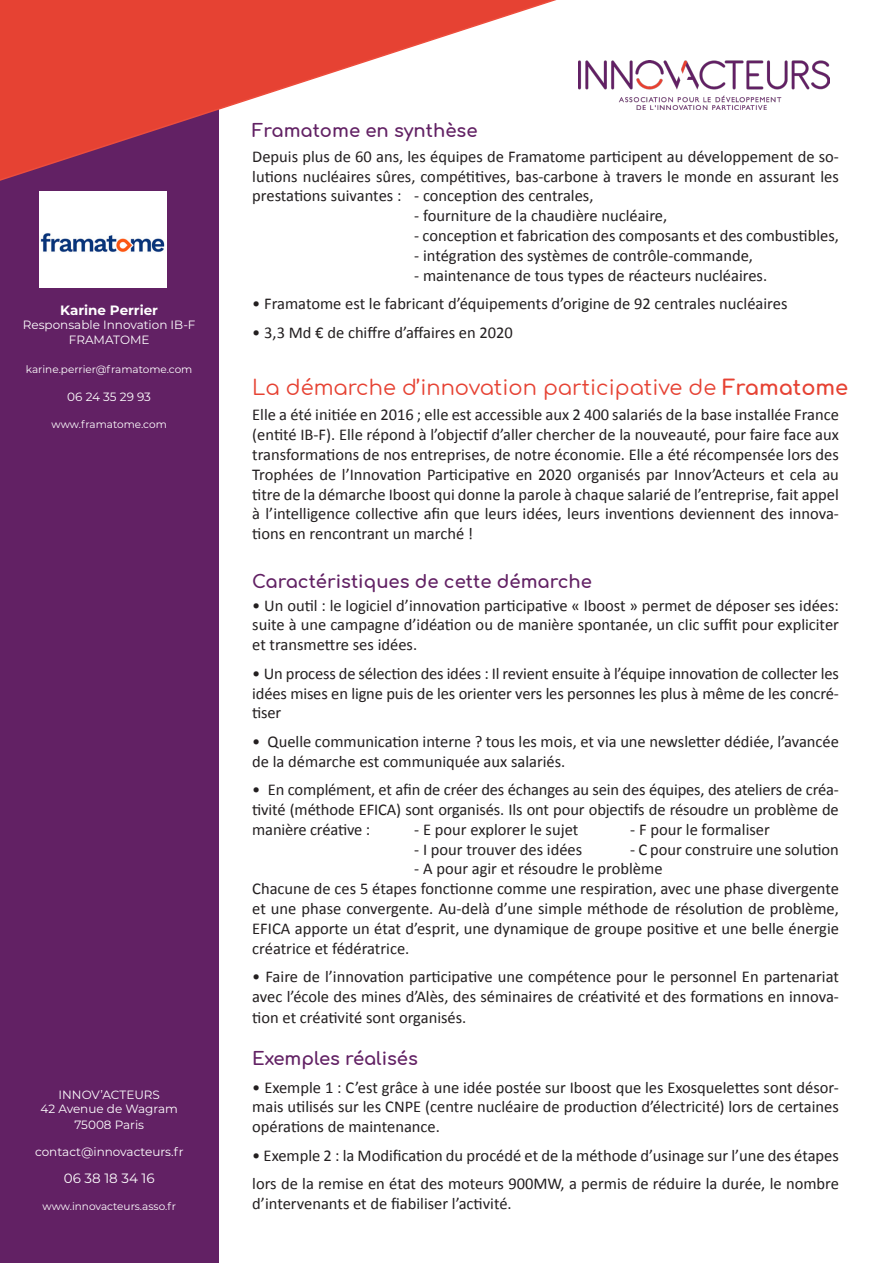
<style>
.page{position:relative;width:893px;height:1263px;background:#fff}
.page>*{position:absolute;margin:0;border:0;box-sizing:border-box;transform-origin:0 0}
.t1{font:21px "Comfortaa";color:#e64233}
.t2{font:700 18px "Comfortaa";color:#622164}
.t3{font:16.5px/19.8px "Calibri";color:#231f20;text-align:justify}
.t4{font:700 13.5px "Montserrat";color:#fff}
.t5{font:13.5px "Montserrat";color:#fff}
.t6{font:12px "Montserrat";color:#fff}
.t7{font:10.5px "Montserrat";color:#fff}
.s1{font-weight:700}
</style>
<div class="page">
<div style="left:0;top:102px;width:218px;height:1161px;background:#622164"></div>
<svg style="left:0;top:0;width:588px;height:186px"></svg>
<img style="left:578px;top:61px;width:251px;height:48px">
<img style="left:39px;top:191px;width:128px;height:96px">
<p class="t4" style="left:60px;top:300px;width:99px">Karine Perrier</p>
<p class="t6" style="left:23px;top:317px;width:174px">Responsable Innovation IB-F</p>
<p class="t6" style="left:69px;top:331px;width:82px">FRAMATOME</p>
<p class="t7" style="left:26px;top:362px;width:168px">karine.perrier@framatome.com</p>
<p class="t6" style="left:67px;top:389px;width:85px">06 24 35 29 93</p>
<p class="t7" style="left:52px;top:417px;width:117px">www.framatome.com</p>
<p class="t6" style="left:59px;top:1086px;width:103px">INNOV’ACTEURS</p>
<p class="t6" style="left:41px;top:1101px;width:139px">42 Avenue de Wagram</p>
<p class="t6" style="left:74px;top:1117px;width:71px">75008 Paris</p>
<p class="t6" style="left:35px;top:1144px;width:150px">contact@innovacteurs.fr</p>
<p class="t5" style="left:64px;top:1169px;width:92px">06 38 18 34 16</p>
<p class="t7" style="left:43px;top:1199px;width:135px">www.innovacteurs.asso.fr</p>
<p class="t2" style="left:252px;top:114px;width:227px">Framatome en synthèse</p>
<p class="t3" style="left:252px;top:146px;width:588px">Depuis plus de 60 ans, les équipes de Framatome participent au développement de so&shy;lutions nucléaires sûres, compétitives, bas-carbone à travers le monde en assurant les prestations suivantes : - conception des centrales,</p>
<p class="t3" style="left:414px;top:206px;width:254px">- fourniture de la chaudière nucléaire,</p>
<p class="t3" style="left:414px;top:226px;width:426px">- conception et fabrication des composants et des combustibles,</p>
<p class="t3" style="left:414px;top:245px;width:340px">- intégration des systèmes de contrôle-commande,</p>
<p class="t3" style="left:414px;top:265px;width:354px">- maintenance de tous types de réacteurs nucléaires.</p>
<p class="t3" style="left:252px;top:294px;width:537px">• Framatome est le fabricant d’équipements d’origine de 92 centrales nucléaires</p>
<p class="t3" style="left:252px;top:322px;width:262px">• 3,3 Md € de chiffre d’affaires en 2020</p>
<p class="t1" style="left:252px;top:368px;width:597px">La démarche d’innovation participative de <span class="s1">Framatome</span></p>
<p class="t3" style="left:252px;top:405px;width:588px">Elle a été initiée en 2016 ; elle est accessible aux 2 400 salariés de la base installée France (entité IB-F). Elle répond à l’objectif d’aller chercher de la nouveauté, pour faire face aux transformations de nos entreprises, de notre économie. Elle a été récompensée lors des Trophées de l’Innovation Participative en 2020 organisés par Innov’Acteurs et cela au titre de la démarche Iboost qui donne la parole à chaque salarié de l’entreprise, fait appel à l’intelligence collective afin que leurs idées, leurs inventions deviennent des innova&shy;tions en rencontrant un marché !</p>
<p class="t2" style="left:252px;top:565px;width:341px">Caractéristiques de cette démarche</p>
<p class="t3" style="left:252px;top:595px;width:588px">• Un outil : le logiciel d’innovation participative « Iboost » permet de déposer ses idées: suite à une campagne d’idéation ou de manière spontanée, un clic suffit pour expliciter et transmettre ses idées.</p>
<p class="t3" style="left:252px;top:663px;width:588px">• Un process de sélection des idées : Il revient ensuite à l’équipe innovation de collecter les idées mises en ligne puis de les orienter vers les personnes les plus à même de les concré&shy;tiser</p>
<p class="t3" style="left:252px;top:731px;width:588px">• Quelle communication interne ? tous les mois, et via une newsletter dédiée, l’avancée de la démarche est communiquée aux salariés.</p>
<p class="t3" style="left:252px;top:780px;width:588px">• En complément, et afin de créer des échanges au sein des équipes, des ateliers de créa&shy;tivité (méthode EFICA) sont organisés. Ils ont pour objectifs de résoudre un problème de manière créative :</p>
<p class="t3" style="left:414px;top:819px;width:166px">- E pour explorer le sujet</p>
<p class="t3" style="left:630px;top:819px;width:141px">- F pour le formaliser</p>
<p class="t3" style="left:414px;top:839px;width:169px">- I pour trouver des idées</p>
<p class="t3" style="left:630px;top:839px;width:210px">- C pour construire une solution</p>
<p class="t3" style="left:414px;top:859px;width:250px">- A pour agir et résoudre le problème</p>
<p class="t3" style="left:252px;top:879px;width:588px">Chacune de ces 5 étapes fonctionne comme une respiration, avec une phase divergente et une phase convergente. Au-delà d’une simple méthode de résolution de problème, EFICA apporte un état d’esprit, une dynamique de groupe positive et une belle énergie créatrice et fédératrice.</p>
<p class="t3" style="left:252px;top:967px;width:588px">• Faire de l’innovation participative une compétence pour le personnel En partenariat avec l’école des mines d’Alès, des séminaires de créativité et des formations en innova-</p>
<p class="t3" style="left:252px;top:1008px;width:216px">tion et créativité sont organisés.</p>
<p class="t2" style="left:252px;top:1041px;width:167px">Exemples réalisés</p>
<p class="t3" style="left:252px;top:1077px;width:588px">• Exemple 1 : C’est grâce à une idée postée sur Iboost que les Exosquelettes sont désor&shy;mais utilisés sur les CNPE (centre nucléaire de production d’électricité) lors de certaines opérations de maintenance.</p>
<p class="t3" style="left:252px;top:1141px;width:588px;line-height:28.5px">• Exemple 2 : la Modification du procédé et de la méthode d’usinage sur l’une des étapes lors de la remise en état des moteurs 900MW, a permis de réduire la durée, le nombre</p>
<p class="t3" style="left:252px;top:1193px;width:261px">d’intervenants et de fiabiliser l’activité.</p>
</div>
